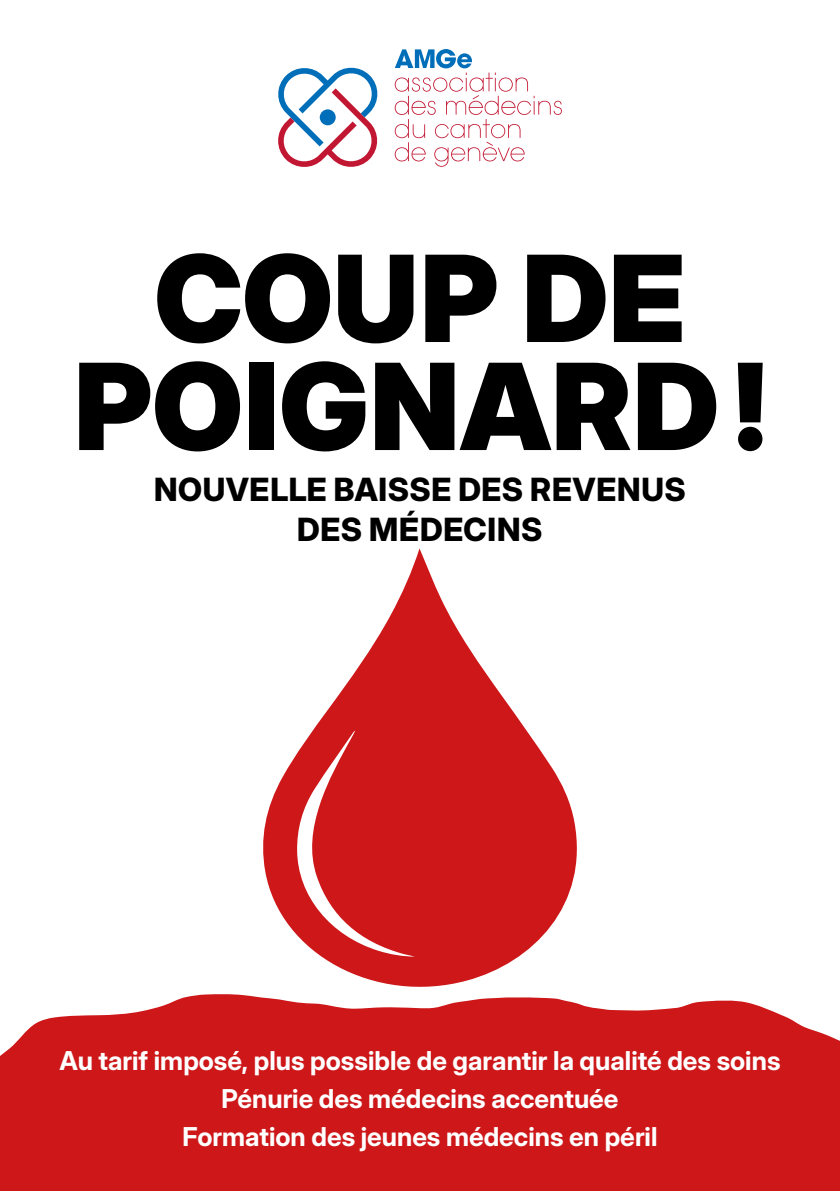
<style>
.page{position:relative;width:840px;height:1191px;background:#fff}
.page>*{position:absolute;margin:0;border:0;box-sizing:border-box;transform-origin:0 0}
.t1{font:900 120px/108px "Inter Display";letter-spacing:.01em;color:#000;text-align:center}
.t2{font:800 32px/40px "Inter Display";letter-spacing:.02em;color:#000;text-align:center}
.t3{font:700 26px/38px "Inter Display";color:#fff;text-align:center}
</style>
<div class="page">
<div style="left:0;top:994px;width:839px;height:197px;background:#cd1719"></div>
<svg style="left:278px;top:67px;width:100px;height:100px"></svg>
<svg style="left:394px;top:49px;width:167px;height:118px"></svg>
<svg style="left:259px;top:548px;width:330px;height:457px;fill:#cd1719"></svg>
<h1 class="t1" style="left:74px;top:241px;width:693px">COUP DE<br>POIGNARD !</h1>
<p class="t2" style="left:154px;top:468px;width:533px">NOUVELLE BAISSE DES REVENUS<br>DES MÉDECINS</p>
<p class="t3" style="left:59px;top:1040px;width:722px">Au tarif imposé, plus possible de garantir la qualité des soins<br>Pénurie des médecins accentuée<br>Formation des jeunes médecins en péril</p>
</div>
